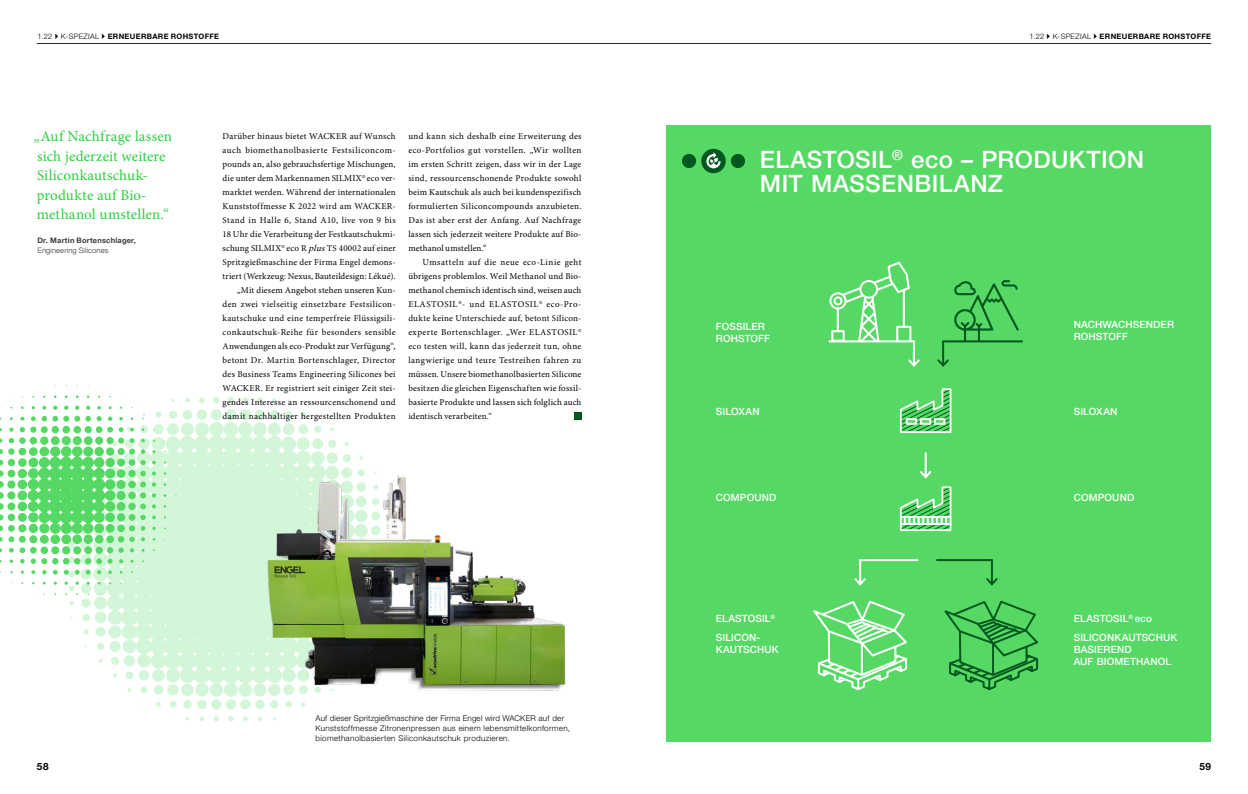
<style>
.page{position:relative;width:1248px;height:794px;background:#fff}
.page>*{position:absolute;margin:0;border:0;box-sizing:border-box;transform-origin:0 0}
.t1{font:500 24px/24px "Helvetica Panfor Wacker";letter-spacing:.015em;color:#fff}
.t2{font:15px/19.5px "Minion Pro";letter-spacing:.01em;color:#2ad03d}
.t3{font:500 10px/12px "Helvetica Panfor Wacker";letter-spacing:.01em;color:#fff}
.t4{font:700 10px "Helvetica Panfor Wacker";color:#000}
.t5{font:9px/14px "Minion Pro";letter-spacing:.025em;color:#000;text-align:justify}
.t6{font:300 8px/10px "Helvetica Panfor Wacker";letter-spacing:.035em;color:#000}
.t7{font:700 7.5px "Helvetica Panfor Wacker";letter-spacing:.045em;color:#000}
.t8{font:700 7.5px "Helvetica Neue LT Com";letter-spacing:.025em;color:#3c3c3b}
.t9{font:300 7.5px "Helvetica Neue LT Com";letter-spacing:.02em;color:#3c3c3b}
.s1{font-weight:300}
.s2{font-style:italic}
</style>
<div class="page">
<svg style="left:185px;top:398px;width:5px;height:4px"></svg>
<svg style="left:199px;top:397px;width:6px;height:6px"></svg>
<div style="left:213px;top:397px;width:7px;height:6px;background:#d4f6d8;border-radius:50%"></div>
<div style="left:227px;top:397px;width:7px;height:7px;background:#d4f6d8;border-radius:50%"></div>
<svg style="left:242px;top:397px;width:6px;height:6px"></svg>
<svg style="left:257px;top:397px;width:6px;height:6px"></svg>
<svg style="left:272px;top:398px;width:4px;height:4px"></svg>
<div style="left:169px;top:411px;width:8px;height:8px;background:#daf7dd;border-radius:50%"></div>
<div style="left:183px;top:410px;width:9px;height:9px;background:#d4f6d8;border-radius:50%"></div>
<div style="left:197px;top:409px;width:10px;height:11px;background:#d4f6d8;border-radius:50%"></div>
<div style="left:211px;top:409px;width:11px;height:11px;background:#d4f6d8;border-radius:50%"></div>
<div style="left:225px;top:409px;width:11px;height:11px;background:#d4f6d8;border-radius:50%"></div>
<div style="left:240px;top:409px;width:11px;height:11px;background:#d4f6d8;border-radius:50%"></div>
<div style="left:255px;top:409px;width:10px;height:11px;background:#d4f6d8;border-radius:50%"></div>
<div style="left:270px;top:410px;width:9px;height:9px;background:#d4f6d8;border-radius:50%"></div>
<div style="left:285px;top:411px;width:7px;height:7px;background:#d4f6d8;border-radius:50%"></div>
<svg style="left:300px;top:412px;width:6px;height:5px"></svg>
<svg style="left:94px;top:422px;width:269px;height:275px;fill:#d4f6d8"></svg>
<svg style="left:69px;top:601px;width:5px;height:4px"></svg>
<div style="left:81px;top:598px;width:10px;height:9px;background:#d4f6d8;border-radius:50%"></div>
<div style="left:94px;top:596px;width:13px;height:13px;background:#d4f6d8;border-radius:50%"></div>
<div style="left:82px;top:613px;width:8px;height:8px;background:#d4f6d8;border-radius:50%"></div>
<div style="left:95px;top:611px;width:11px;height:12px;background:#d4f6d8;border-radius:50%"></div>
<svg style="left:83px;top:629px;width:6px;height:5px"></svg>
<div style="left:96px;top:627px;width:9px;height:10px;background:#d4f6d8;border-radius:50%"></div>
<div style="left:108px;top:625px;width:13px;height:13px;background:#d4f6d8;border-radius:50%"></div>
<div style="left:97px;top:643px;width:7px;height:7px;background:#d4f6d8;border-radius:50%"></div>
<div style="left:109px;top:641px;width:11px;height:11px;background:#d4f6d8;border-radius:50%"></div>
<svg style="left:99px;top:659px;width:3px;height:4px"></svg>
<div style="left:111px;top:657px;width:8px;height:8px;background:#d4f6d8;border-radius:50%"></div>
<div style="left:124px;top:655px;width:11px;height:11px;background:#d4f6d8;border-radius:50%"></div>
<svg style="left:113px;top:673px;width:4px;height:4px"></svg>
<div style="left:125px;top:671px;width:8px;height:8px;background:#d4f6d8;border-radius:50%"></div>
<div style="left:139px;top:670px;width:10px;height:10px;background:#d4f6d8;border-radius:50%"></div>
<div style="left:152px;top:669px;width:13px;height:13px;background:#d4f6d8;border-radius:50%"></div>
<div style="left:140px;top:686px;width:7px;height:7px;background:#d4f6d8;border-radius:50%"></div>
<div style="left:154px;top:685px;width:9px;height:9px;background:#d4f6d8;border-radius:50%"></div>
<div style="left:167px;top:684px;width:11px;height:11px;background:#d4f6d8;border-radius:50%"></div>
<div style="left:181px;top:683px;width:13px;height:13px;background:#d4f6d8;border-radius:50%"></div>
<svg style="left:156px;top:702px;width:5px;height:5px"></svg>
<div style="left:169px;top:701px;width:7px;height:7px;background:#d4f6d8;border-radius:50%"></div>
<div style="left:183px;top:700px;width:9px;height:8px;background:#d4f6d8;border-radius:50%"></div>
<div style="left:197px;top:699px;width:10px;height:10px;background:#d4f6d8;border-radius:50%"></div>
<div style="left:211px;top:699px;width:10px;height:10px;background:#d4f6d8;border-radius:50%"></div>
<div style="left:226px;top:699px;width:10px;height:10px;background:#d4f6d8;border-radius:50%"></div>
<div style="left:240px;top:699px;width:10px;height:10px;background:#d4f6d8;border-radius:50%"></div>
<div style="left:255px;top:699px;width:9px;height:10px;background:#d4f6d8;border-radius:50%"></div>
<div style="left:270px;top:700px;width:8px;height:8px;background:#d4f6d8;border-radius:50%"></div>
<div style="left:285px;top:701px;width:7px;height:6px;background:#d4f6d8;border-radius:50%"></div>
<svg style="left:301px;top:702px;width:4px;height:4px"></svg>
<svg style="left:200px;top:716px;width:4px;height:5px"></svg>
<svg style="left:214px;top:716px;width:5px;height:5px"></svg>
<svg style="left:228px;top:716px;width:5px;height:5px"></svg>
<svg style="left:243px;top:716px;width:5px;height:5px"></svg>
<svg style="left:258px;top:716px;width:4px;height:5px"></svg>
<svg style="left:0;top:385px;width:176px;height:210px"></svg>
<div style="left:666px;top:125px;width:544px;height:616px;background:#55d964"></div>
<div style="left:574px;top:412px;width:7px;height:7px;background:#00581e"></div>
<div style="left:682px;top:154px;width:14px;height:14px;background:#00581e;border-radius:50%"></div>
<div style="left:730px;top:154px;width:15px;height:14px;background:#00581e;border-radius:50%"></div>
<div style="left:701px;top:149px;width:24px;height:24px;background:#00581e;border-radius:50%"></div>
<svg style="left:706px;top:152px;width:14px;height:16px"></svg>
<svg style="left:828px;top:262px;width:86px;height:80px"></svg>
<svg style="left:942px;top:280px;width:80px;height:62px"></svg>
<hr style="left:912px;top:341px;width:2px;height:24px;background:#fff">
<svg style="left:908px;top:357px;width:12px;height:10px"></svg>
<hr style="left:942px;top:341px;width:2px;height:24px;background:#00581e">
<svg style="left:937px;top:357px;width:12px;height:10px"></svg>
<hr style="left:859px;top:560px;width:2px;height:24px;background:#fff">
<svg style="left:854px;top:576px;width:12px;height:10px"></svg>
<hr style="left:990px;top:560px;width:2px;height:24px;background:#00581e">
<svg style="left:986px;top:576px;width:12px;height:10px"></svg>
<svg style="left:813px;top:600px;width:94px;height:90px"></svg>
<svg style="left:944px;top:600px;width:95px;height:90px"></svg>
<hr style="left:860px;top:559px;width:57px;height:2px;background:#fff">
<hr style="left:936px;top:559px;width:55px;height:2px;background:#00581e">
<hr style="left:924px;top:453px;width:2px;height:24px;background:#fff">
<svg style="left:899px;top:469px;width:53px;height:63px"></svg>
<svg style="left:899px;top:388px;width:53px;height:45px"></svg>
<div style="left:905px;top:418px;width:12px;height:7px;border:2px solid #fff"></div>
<div style="left:919px;top:418px;width:12px;height:7px;border:2px solid #fff"></div>
<div style="left:933px;top:418px;width:12px;height:7px;border:2px solid #fff"></div>
<img style="left:240px;top:461px;width:326px;height:236px">
<hr style="left:624px;top:43px;width:586px;height:1px;background:#000">
<hr style="left:37px;top:43px;width:587px;height:1px;background:#000">
<p class="t7" style="left:38px;top:32px;width:183px"><span class="s1">1.22 K-SPEZIAL</span> ERNEUERBARE ROHSTOFFE</p>
<p class="t7" style="left:1029px;top:32px;width:183px"><span class="s1">1.22 K-SPEZIAL</span> ERNEUERBARE ROHSTOFFE</p>
<h2 class="t2" style="left:34px;top:127px;width:140px">„Auf Nachfrage lassen sich jederzeit weitere<br>Siliconkautschuk&shy;produkte auf Bio&shy;methanol umstellen.“</h2>
<p class="t8" style="left:38px;top:236px;width:100px">Dr. Martin Bortenschlager,</p>
<p class="t9" style="left:38px;top:246px;width:72px">Engineering Silicones</p>
<p class="t5" style="left:223px;top:129px;width:174px;text-align:right">Darüber hinaus bietet WACKER auf Wunsch auch biomethanolbasierte Festsiliconcom&shy;pounds an, also gebrauchsfertige Mischungen, die unter dem Markennamen SILMIX<sup>®</sup> eco ver&shy;marktet werden. Während der internationalen Kunststoffmesse K 2022 wird am WACKER-Stand in Halle 6, Stand A10, live von 9 bis 18 Uhr die Verarbeitung der Festkautschukmi&shy;schung SILMIX<sup>®</sup> eco R <span class="s2">plus</span>TS 40002 auf einer Spritzgießmaschine der Firma Engel demons&shy;triert (Werkzeug: Nexus, Bauteildesign: Lékué). „Mit diesem Angebot stehen unseren Kun&shy;den zwei vielseitig einsetzbare Festsilicon&shy;kautschuke und eine temperfreie Flüssigsili&shy;conkautschuk-Reihe für besonders sensible Anwendungen als eco-Produkt zur Verfügung“, betont Dr. Martin Bortenschlager, Director des Business Teams Engineering Silicones bei WACKER. Er registriert seit einiger Zeit stei&shy;gendes Interesse an ressourcenschonend und damit nachhaltiger hergestellten Produkten</p>
<p class="t5" style="left:408px;top:129px;width:174px">und kann sich deshalb eine Erweiterung des eco-Portfolios gut vorstellen. „Wir wollten im ersten Schritt zeigen, dass wir in der Lage sind, ressourcenschonende Produkte sowohl beim Kautschuk als auch bei kundenspezifisch formulierten Siliconcompounds anzubieten.<br>Das ist aber erst der Anfang. Auf Nachfrage lassen sich jederzeit weitere Produkte auf Bio&shy;methanol umstellen.“</p>
<p class="t5" style="left:408px;top:255px;width:174px;text-indent:14px">Umsatteln auf die neue eco-Linie geht übrigens problemlos. Weil Methanol und Bio&shy;methanol chemisch identisch sind, weisen auch ELASTOSIL <sup>®</sup>- und ELASTOSIL <sup>®</sup> eco-Pro&shy;dukte keine Unterschiede auf, betont Silicon&shy;experte Bortenschlager. „Wer ELASTOSIL <sup>® </sup>eco testen will, kann das jederzeit tun, ohne langwierige und teure Testreihen fahren zu müssen. Unsere biomethanolbasierten Silicone besitzen die gleichen Eigenschaften wie fossil&shy;basierte Produkte und lassen sich folglich auch identisch verarbeiten.“</p>
<p class="t6" style="left:315px;top:713px;width:256px">Auf dieser Spritzgießmaschine der Firma Engel wird WACKER auf der<br>Kunststoffmesse Zitronenpressen aus einem lebensmittelkonformen, biomethanolbasierten Siliconkautschuk produzieren.</p>
<h1 class="t1" style="left:759px;top:148px;width:385px">ELASTOSIL<sup>®</sup> eco – PRODUKTION<br>MIT MASSENBILANZ</h1>
<p class="t3" style="left:715px;top:321px;width:56px">FOSSILER<br>ROHSTOFF</p>
<p class="t3" style="left:1073px;top:318px;width:102px">NACHWACHSENDER<br>ROHSTOFF</p>
<p class="t3" style="left:715px;top:405px;width:45px">SILOXAN</p>
<p class="t3" style="left:1073px;top:405px;width:45px">SILOXAN</p>
<p class="t3" style="left:715px;top:491px;width:62px">COMPOUND</p>
<p class="t3" style="left:1073px;top:491px;width:62px">COMPOUND</p>
<p class="t3" style="left:715px;top:612px;width:61px">ELASTOSIL<sup>®</sup></p>
<p class="t3" style="left:1073px;top:612px;width:80px">ELASTOSIL<sup>®</sup> eco</p>
<p class="t3" style="left:715px;top:632px;width:64px">SILICON-<br>KAUTSCHUK</p>
<p class="t3" style="left:1073px;top:632px;width:105px">SILICONKAUTSCHUK<br>BASIEREND<br>AUF BIOMETHANOL</p>
<p class="t4" style="left:37px;top:760px;width:13px">58</p>
<p class="t4" style="left:1199px;top:760px;width:13px">59</p>
</div>
